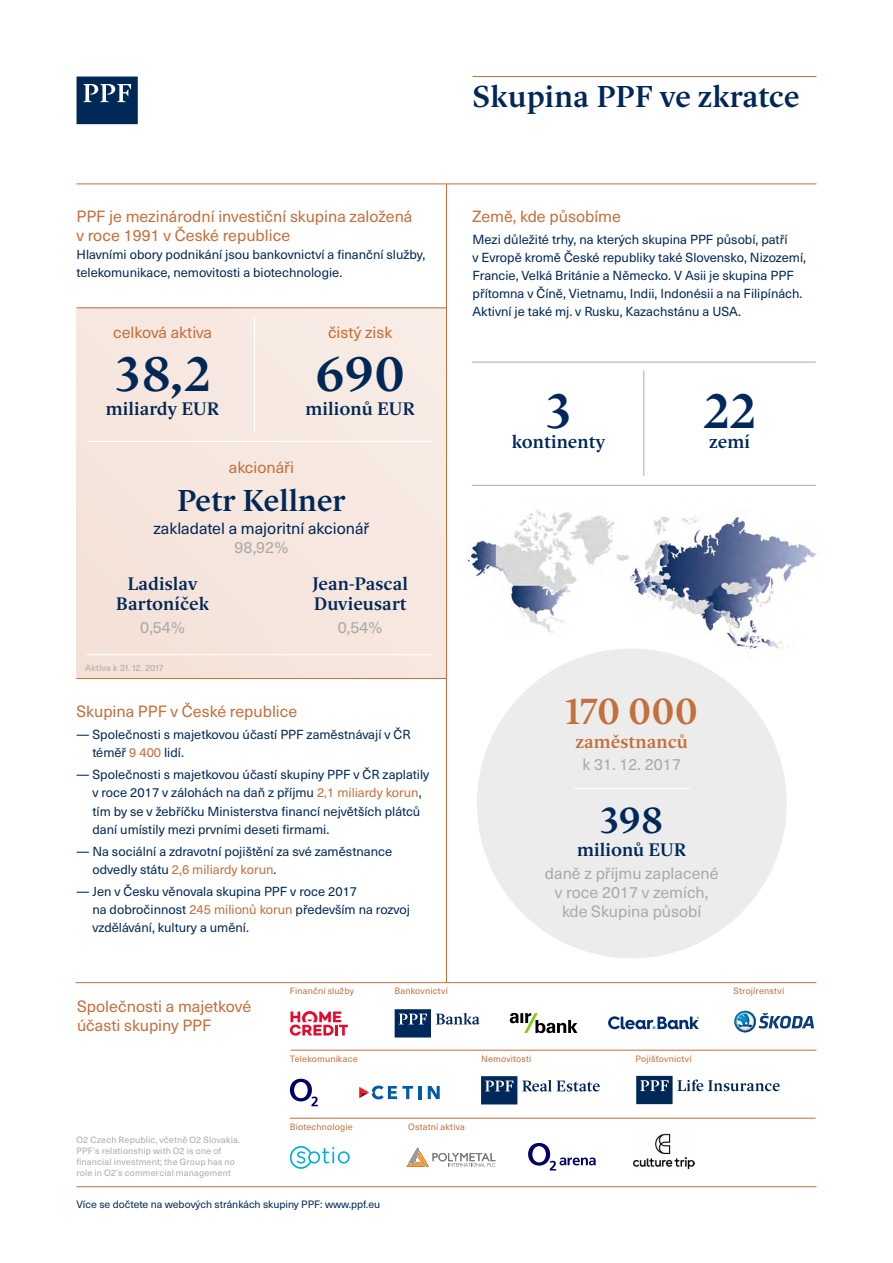
<style>
.page{position:relative;width:893px;height:1263px;background:#fff}
.page>*{position:absolute;margin:0;border:0;box-sizing:border-box;transform-origin:0 0}
.t1{font:48px "PPF Display";color:#002856}
.t2{font:48px "PPF Display";color:#00285b}
.t3{font:36px "PPF Display";letter-spacing:-.015em;color:#c46f3c}
.t4{font:36px "PPF Display";color:#00285b}
.t5{font:30px "PPF Display";color:#002856}
.t6{font:18px/20.1px "PPF Display";color:#002856;text-align:center}
.t7{font:18px "PPF Display";color:#00285b}
.t8{font:18px "PPF Display";color:#c46f3c}
.t9{font:16.05px/19.2px "Neue Haas Unica W1 G";color:#c46f3c}
.t10{font:16.05px/19.2px "Neue Haas Unica W1 G";color:#aaa;text-align:center}
.t11{font:16.05px "Neue Haas Unica W1 G";color:#002856}
.t12{font:12.9px/18px "Neue Haas Unica W1 G";color:#002856}
.t13{font:10.5px "Neue Haas Unica W1 G";color:#002856}
.t14{font:9px/10.8px "Neue Haas Unica W1 G";letter-spacing:.02em;color:#aaa}
.t15{font:9px "Neue Haas Unica W1 G";letter-spacing:.02em;color:#c46f3c}
.s1{color:#c46f3c}
</style>
<div class="page">
<img style="left:467px;top:509px;width:350px;height:141px">
<svg style="left:661px;top:573px;width:10px;height:7px"></svg>
<div style="left:77px;top:308px;width:369px;height:370px;background:#f6e7df"></div>
<div style="left:477px;top:648px;width:310px;height:310px;background:#ececec;border-radius:50%"></div>
<hr style="left:77px;top:1186px;width:739px;height:1px;background:#c46f3c">
<svg style="left:77px;top:77px;width:61px;height:47px;background:#1e4169"></svg>
<hr style="left:473px;top:76px;width:343px;height:1px;background:#c46f3c">
<hr style="left:88px;top:441px;width:346px;height:1px;background:#fff">
<hr style="left:254px;top:317px;width:1px;height:116px;background:#fff">
<hr style="left:87px;top:654px;width:345px;height:1px;background:#fff">
<hr style="left:76px;top:982px;width:740px;height:1px;background:#c46f3c">
<hr style="left:574px;top:788px;width:116px;height:1px;background:#fff">
<svg style="left:406px;top:1147px;width:89px;height:20px"></svg>
<svg style="left:290px;top:1079px;width:28px;height:27px"></svg>
<svg style="left:428px;top:1086px;width:12px;height:13px"></svg>
<svg style="left:359px;top:1085px;width:62px;height:14px"></svg>
<svg style="left:510px;top:1013px;width:67px;height:20px"></svg>
<svg style="left:290px;top:1011px;width:58px;height:25px"></svg>
<svg style="left:395px;top:1009px;width:85px;height:28px"></svg>
<svg style="left:481px;top:1076px;width:119px;height:28px"></svg>
<svg style="left:290px;top:1146px;width:60px;height:23px"></svg>
<svg style="left:528px;top:1143px;width:68px;height:27px"></svg>
<svg style="left:734px;top:1011px;width:80px;height:21px"></svg>
<svg style="left:636px;top:1076px;width:144px;height:28px"></svg>
<img style="left:633px;top:1133px;width:62px;height:36px">
<svg style="left:608px;top:1016px;width:91px;height:13px"></svg>
<hr style="left:77px;top:184px;width:739px;height:1px;background:#c46f3c">
<hr style="left:446px;top:184px;width:1px;height:799px;background:#c46f3c">
<hr style="left:77px;top:678px;width:369px;height:1px;background:#c46f3c">
<hr style="left:77px;top:308px;width:369px;height:1px;background:#c46f3c">
<hr style="left:643px;top:370px;width:1px;height:106px;background:#aaa">
<hr style="left:472px;top:485px;width:344px;height:1px;background:#aaa">
<hr style="left:472px;top:362px;width:344px;height:1px;background:#aaa">
<hr style="left:290px;top:1118px;width:526px;height:1px;background:#c46f3c">
<hr style="left:291px;top:1050px;width:525px;height:1px;background:#c46f3c">
<h3 class="t5" style="left:473px;top:78px;width:329px">Skupina PPF ve zkratce</h3>
<p class="t9" style="left:77px;top:206px;width:337px">PPF je mezinárodní investiční skupina založená v roce 1991 v České republice</p>
<p class="t12" style="left:77px;top:245px;width:350px">Hlavními obory podnikání jsou bankovnictví a finanční služby, telekomunikace, nemovitosti a biotechnologie.</p>
<p class="t9" style="left:113px;top:321px;width:101px">celková aktiva</p>
<h1 class="t1" style="left:115px;top:346px;width:97px">38,2</h1>
<h3 class="t6" style="left:106px;top:398px;width:115px">miliardy EUR</h3>
<p class="t9" style="left:328px;top:321px;width:66px">čistý zisk</p>
<h1 class="t1" style="left:315px;top:346px;width:93px">690</h1>
<h3 class="t6" style="left:306px;top:398px;width:111px">milionů EUR</h3>
<p class="t9" style="left:229px;top:457px;width:67px">akcionáři</p>
<h3 class="t5" style="left:177px;top:483px;width:170px">Petr Kellner</h3>
<p class="t11" style="left:153px;top:516px;width:217px">zakladatel a majoritní akcionář</p>
<p class="t10" style="left:235px;top:537px;width:55px">98,92%</p>
<h3 class="t6" style="left:116px;top:574px;width:95px">Ladislav<br>Bartoníček</h3>
<p class="t10" style="left:140px;top:617px;width:46px">0,54%</p>
<p class="t14" style="left:85px;top:661px;width:80px">Aktiva k 31. 12. 2017</p>
<h3 class="t6" style="left:312px;top:574px;width:97px;text-align:left">Jean-Pascal<br>Duvieusart</h3>
<p class="t10" style="left:338px;top:617px;width:46px">0,54%</p>
<p class="t9" style="left:77px;top:700px;width:222px">Skupina PPF v České republice</p>
<p class="t12" style="left:92px;top:725px;width:320px;text-indent:-16px">— Společnosti s majetkovou účastí PPF zaměstnávají v ČR téměř <span class="s1">9 400</span> lidí.</p>
<p class="t12" style="left:92px;top:765px;width:338px;text-indent:-16px">— Společnosti s majetkovou účastí skupiny PPF v ČR zaplatily v roce 2017 v zálohách na daň z příjmu <span class="s1">2,1 miliardy korun</span>, tím by se v žebříčku Ministerstva financí největších plátců daní umístily mezi prvními deseti firmami.</p>
<p class="t12" style="left:92px;top:842px;width:301px;text-indent:-16px">— Na sociální a zdravotní pojištění za své zaměstnance odvedly státu <span class="s1">2,6 miliardy korun</span>.</p>
<p class="t12" style="left:92px;top:882px;width:319px;text-indent:-16px">— Jen v Česku věnovala skupina PPF v roce 2017<br>na dobročinnost <span class="s1">245 milionů korun</span> především na rozvoj vzdělávání, kultury a umění.</p>
<p class="t9" style="left:77px;top:996px;width:176px">Společnosti a majetkové účasti skupiny PPF</p>
<p class="t15" style="left:290px;top:984px;width:66px">Finanční služby</p>
<p class="t15" style="left:290px;top:1052px;width:69px">Telekomunikace</p>
<p class="t15" style="left:395px;top:984px;width:55px">Bankovnictví</p>
<p class="t9" style="left:473px;top:205px;width:150px">Země, kde působíme</p>
<p class="t12" style="left:473px;top:230px;width:335px">Mezi důležité trhy, na kterých skupina PPF působí, patří<br>v Evropě kromě České republiky také Slovensko, Nizozemí, Francie, Velká Británie a Německo. V Asii je skupina PPF přítomna v Číně, Vietnamu, Indii, Indonésii a na Filipínách.<br>Aktivní je také mj. v Rusku, Kazachstánu a USA.</p>
<h1 class="t2" style="left:545px;top:383px;width:28px">3</h1>
<h3 class="t7" style="left:512px;top:431px;width:95px">kontinenty</h3>
<h1 class="t2" style="left:703px;top:383px;width:54px">22</h1>
<h3 class="t7" style="left:709px;top:431px;width:42px">zemí</h3>
<h2 class="t3" style="left:565px;top:690px;width:135px">170 000</h2>
<h3 class="t8" style="left:575px;top:731px;width:114px">zaměstnanců</h3>
<p class="t10" style="left:582px;top:754px;width:100px">k 31. 12. 2017</p>
<h2 class="t4" style="left:599px;top:798px;width:66px">398</h2>
<h3 class="t6" style="left:577px;top:840px;width:111px">milionů EUR</h3>
<p class="t10" style="left:545px;top:863px;width:175px">daně z příjmu zaplacené v roce 2017 v zemích, kde Skupina působí</p>
<p class="t15" style="left:481px;top:1052px;width:52px">Nemovitosti</p>
<p class="t15" style="left:636px;top:1052px;width:57px">Pojišťovnictví</p>
<p class="t15" style="left:733px;top:984px;width:52px">Strojírenství</p>
<p class="t14" style="left:77px;top:1134px;width:165px">O2 Czech Republic, včetně O2 Slovakia.<br>PPF’s relationship with O2 is one of financial investment; the Group has no role in O2’s commercial management</p>
<p class="t15" style="left:290px;top:1120px;width:64px">Biotechnologie</p>
<p class="t15" style="left:408px;top:1120px;width:58px">Ostatní aktiva</p>
<p class="t13" style="left:77px;top:1196px;width:305px">Více se dočtete na webových stránkách skupiny PPF: www.ppf.eu</p>
</div>
